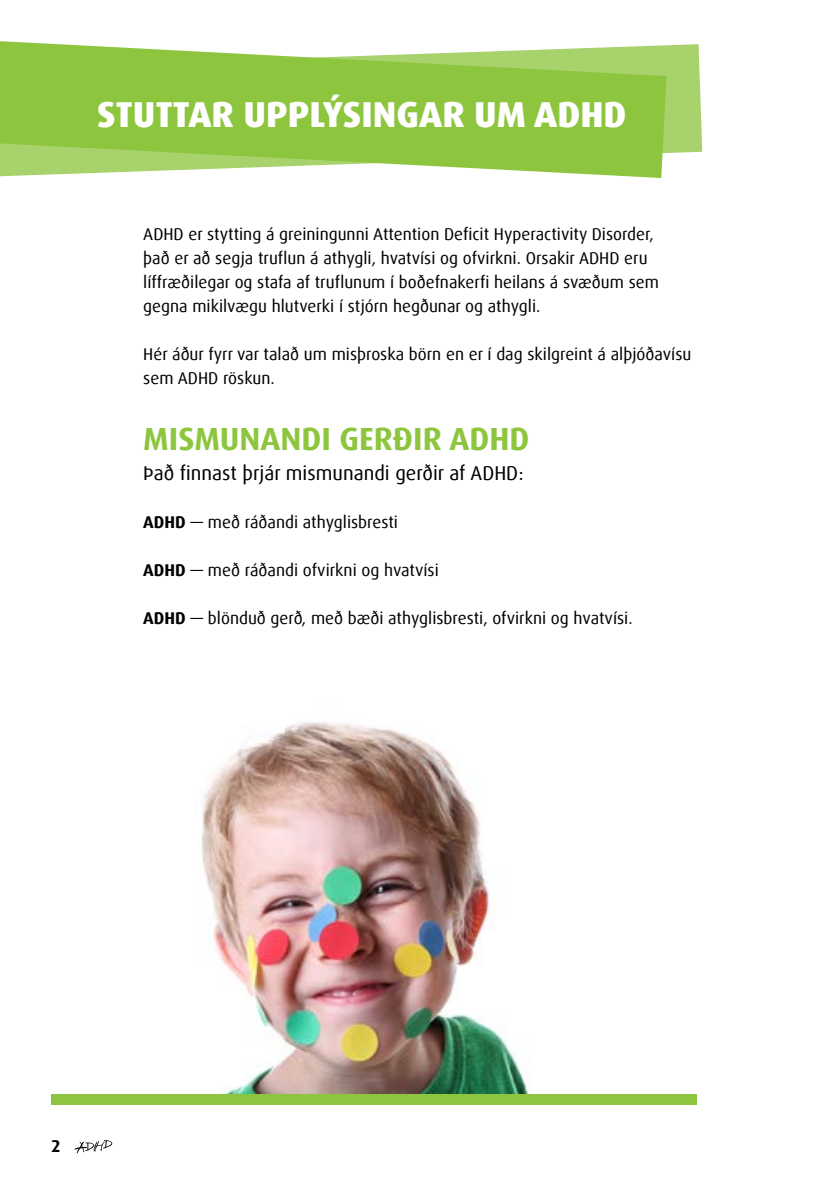
<style>
.page{position:relative;width:840px;height:1191px;background:#fff}
.page>*{position:absolute;margin:0;border:0;box-sizing:border-box;transform-origin:0 0}
.t1{font:800 36px "Dax Offc Pro";color:#fff}
.t2{font:700 32px "Dax Offc Pro";color:#8dc63e}
.t3{font:20px "Dax Offc Pro";color:#000}
.t4{font:17px/24px "Dax Offc Pro";color:#000}
.t5{font:700 17px "Dax Offc Pro";color:#000}
.s1{font-weight:700}
</style>
<div class="page">
<img style="left:201px;top:722px;width:328px;height:371px">
<svg style="left:666px;top:44px;width:36px;height:109px;background:#acd474"></svg>
<svg style="left:0;top:41px;width:666px;height:137px;background:#9ece5c"></svg>
<div style="left:51px;top:1093px;width:645px;height:11px;background:#8dc63e"></div>
<svg style="left:74px;top:1140px;width:39px;height:13px"></svg>
<h1 class="t1" style="left:97px;top:91px;width:530px">STUTTAR UPPLÝSINGAR UM ADHD</h1>
<p class="t4" style="left:143px;top:222px;width:517px">ADHD er stytting á greiningunni Attention Deficit Hyperactivity Disorder, það er að segja truflun á athygli, hvatvísi og ofvirkni. Orsakir ADHD eru líffræðilegar og stafa af truflunum í boðefnakerfi heilans á svæðum sem gegna mikilvægu hlutverki í stjórn hegðunar og athygli.</p>
<p class="t4" style="left:143px;top:342px;width:549px">Hér áður fyrr var talað um misþroska börn en er í dag skilgreint á alþjóðavísu sem ADHD röskun.</p>
<h2 class="t2" style="left:143px;top:418px;width:387px">MISMUNANDI GERÐIR ADHD</h2>
<p class="t3" style="left:143px;top:460px;width:382px">Það finnast þrjár mismunandi gerðir af ADHD:</p>
<p class="t4" style="left:143px;top:510px;width:256px"><span class="s1">ADHD</span> — með ráðandi athyglisbresti</p>
<p class="t4" style="left:143px;top:558px;width:297px"><span class="s1">ADHD</span> — með ráðandi ofvirkni og hvatvísi</p>
<p class="t4" style="left:143px;top:606px;width:490px"><span class="s1">ADHD</span> — blönduð gerð, með bæði athyglisbresti, ofvirkni og hvatvísi.</p>
<p class="t5" style="left:51px;top:1135px;width:11px">2</p>
</div>
